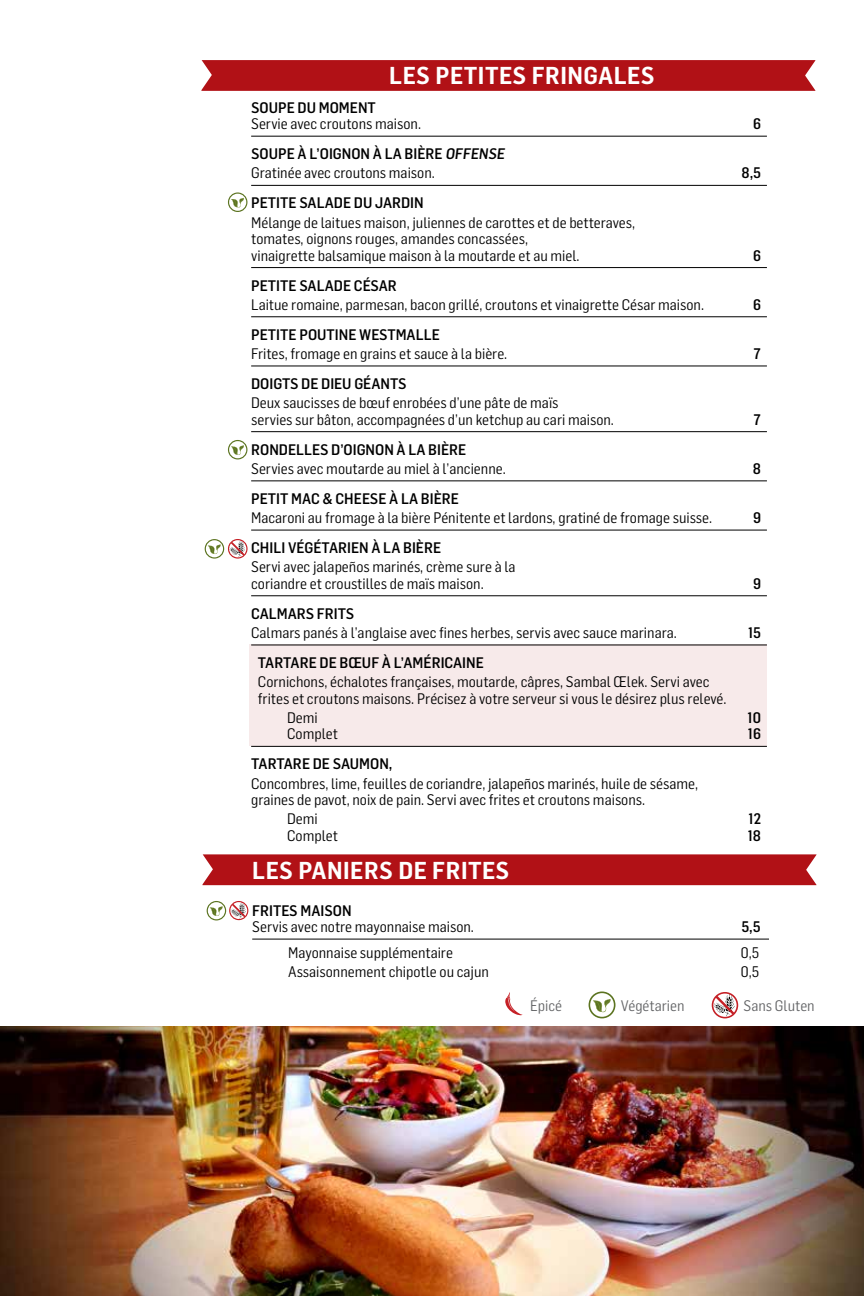
<style>
.page{position:relative;width:864px;height:1296px;background:#fff}
.page>*{position:absolute;margin:0;border:0;box-sizing:border-box;transform-origin:0 0}
.t1{font:600 24px "Flama Semicondensed";letter-spacing:.02em;color:#fff}
.t2{font:15px/16.5px "Flama Semicondensed";color:#000}
.t3{font:500 15px "Flama Semicondensed";color:#000}
.t4{font:15px "Flama Semicondensed";color:#636466}
</style>
<div class="page">
<svg style="left:505px;top:992px;width:18px;height:23px"></svg>
<svg style="left:589px;top:992px;width:27px;height:26px"></svg>
<svg style="left:712px;top:992px;width:26px;height:26px"></svg>
<svg style="left:228px;top:440px;width:19px;height:19px"></svg>
<svg style="left:228px;top:192px;width:19px;height:20px"></svg>
<svg style="left:205px;top:539px;width:43px;height:20px"></svg>
<svg style="left:201px;top:60px;width:614px;height:31px;background:#b2161b"></svg>
<div style="left:250px;top:645px;width:517px;height:101px;background:#f7eaea"></div>
<hr style="left:251px;top:136px;width:516px;height:1px;background:#000">
<hr style="left:251px;top:185px;width:516px;height:1px;background:#000">
<hr style="left:251px;top:267px;width:516px;height:1px;background:#000">
<hr style="left:251px;top:317px;width:516px;height:1px;background:#000">
<hr style="left:251px;top:366px;width:516px;height:1px;background:#000">
<hr style="left:251px;top:431px;width:516px;height:1px;background:#000">
<hr style="left:251px;top:481px;width:516px;height:1px;background:#000">
<hr style="left:251px;top:530px;width:516px;height:1px;background:#000">
<hr style="left:251px;top:596px;width:516px;height:1px;background:#000">
<hr style="left:251px;top:645px;width:516px;height:1px;background:#000">
<hr style="left:251px;top:746px;width:516px;height:1px;background:#000">
<img style="left:0;top:1026px;width:864px;height:270px">
<svg style="left:207px;top:901px;width:41px;height:19px"></svg>
<div style="left:202px;top:854px;width:614px;height:31px;background:#b11116"></div>
<hr style="left:252px;top:939px;width:517px;height:1px;background:#000">
<h1 class="t1" style="left:389px;top:60px;width:267px">LES PETITES FRINGALES</h1>
<p class="t3" style="left:251px;top:98px;width:126px">SOUPE DU MOMENT</p>
<p class="t2" style="left:251px;top:115px;width:171px">Servie avec croutons maison.</p>
<p class="t3" style="left:753px;top:114px;width:10px">6</p>
<p class="t3" style="left:251px;top:144px;width:257px">SOUPE À L’OIGNON À LA BIÈRE OFFENSE</p>
<p class="t2" style="left:251px;top:164px;width:185px">Gratinée avec croutons maison.</p>
<p class="t3" style="left:741px;top:163px;width:21px">8,5</p>
<p class="t3" style="left:251px;top:193px;width:174px">PETITE SALADE DU JARDIN</p>
<p class="t2" style="left:251px;top:213px;width:385px">Mélange de laitues maison, juliennes de carottes et de betteraves, tomates, oignons rouges, amandes concassées,<br>vinaigrette balsamique maison à la moutarde et au miel.</p>
<p class="t3" style="left:753px;top:246px;width:10px">6</p>
<p class="t3" style="left:251px;top:276px;width:147px">PETITE SALADE CÉSAR</p>
<p class="t2" style="left:251px;top:296px;width:454px">Laitue romaine, parmesan, bacon grillé, croutons et vinaigrette César maison.</p>
<p class="t3" style="left:753px;top:295px;width:10px">6</p>
<p class="t3" style="left:251px;top:325px;width:190px">PETITE POUTINE WESTMALLE</p>
<p class="t2" style="left:251px;top:345px;width:258px">Frites, fromage en grains et sauce à la bière.</p>
<p class="t3" style="left:754px;top:344px;width:9px">7</p>
<p class="t3" style="left:251px;top:374px;width:157px">DOIGTS DE DIEU GÉANTS</p>
<p class="t2" style="left:251px;top:394px;width:364px">Deux saucisses de bœuf enrobées d’une pâte de maïs<br>servies sur bâton, accompagnées d’un ketchup au cari maison.</p>
<p class="t3" style="left:754px;top:410px;width:9px">7</p>
<p class="t3" style="left:251px;top:440px;width:217px">RONDELLES D’OIGNON À LA BIÈRE</p>
<p class="t2" style="left:251px;top:460px;width:256px">Servies avec moutarde au miel à l’ancienne.</p>
<p class="t3" style="left:753px;top:459px;width:10px">8</p>
<p class="t3" style="left:251px;top:489px;width:209px">PETIT MAC &amp; CHEESE À LA BIÈRE</p>
<p class="t2" style="left:251px;top:509px;width:463px">Macaroni au fromage à la bière Pénitente et lardons, gratiné de fromage suisse.</p>
<p class="t3" style="left:753px;top:508px;width:10px">9</p>
<p class="t3" style="left:251px;top:538px;width:192px">CHILI VÉGÉTARIEN À LA BIÈRE</p>
<p class="t2" style="left:251px;top:558px;width:266px">Servi avec jalapeños marinés, crème sure à la coriandre et croustilles de maïs maison.</p>
<p class="t3" style="left:753px;top:574px;width:10px">9</p>
<p class="t3" style="left:251px;top:604px;width:105px">CALMARS FRITS</p>
<p class="t2" style="left:251px;top:624px;width:427px">Calmars panés à l’anglaise avec fines herbes, servis avec sauce marinara.</p>
<p class="t3" style="left:748px;top:623px;width:15px">15</p>
<p class="t3" style="left:258px;top:653px;width:228px">TARTARE DE BŒUF À L’AMÉRICAINE</p>
<p class="t2" style="left:258px;top:673px;width:470px">Cornichons, échalotes françaises, moutarde, câpres, Sambal Œlek. Servi avec frites et croutons maisons. Précisez à votre serveur si vous le désirez plus relevé.</p>
<p class="t2" style="left:287px;top:709px;width:32px">Demi</p>
<p class="t3" style="left:748px;top:708px;width:15px">10</p>
<p class="t2" style="left:287px;top:725px;width:52px">Complet</p>
<p class="t3" style="left:748px;top:724px;width:15px">16</p>
<p class="t3" style="left:251px;top:754px;width:143px">TARTARE DE SAUMON,</p>
<p class="t2" style="left:251px;top:774px;width:449px">Concombres, lime, feuilles de coriandre, jalapeños marinés, huile de sésame, graines de pavot, noix de pain. Servi avec frites et croutons maisons.</p>
<p class="t2" style="left:287px;top:810px;width:32px">Demi</p>
<p class="t3" style="left:749px;top:809px;width:14px">12</p>
<p class="t2" style="left:287px;top:827px;width:52px">Complet</p>
<p class="t3" style="left:748px;top:826px;width:15px">18</p>
<h1 class="t1" style="left:252px;top:855px;width:259px">LES PANIERS DE FRITES</h1>
<p class="t3" style="left:252px;top:901px;width:101px">FRITES MAISON</p>
<p class="t2" style="left:252px;top:918px;width:223px">Servis avec notre mayonnaise maison.</p>
<p class="t3" style="left:741px;top:917px;width:21px">5,5</p>
<p class="t2" style="left:288px;top:944px;width:166px">Mayonnaise supplémentaire</p>
<p class="t2" style="left:741px;top:944px;width:20px">0,5</p>
<p class="t2" style="left:288px;top:963px;width:202px">Assaisonnement chipotle ou cajun</p>
<p class="t2" style="left:741px;top:963px;width:20px">0,5</p>
<p class="t4" style="left:530px;top:996px;width:33px">Épicé</p>
<p class="t4" style="left:621px;top:996px;width:65px">Végétarien</p>
<p class="t4" style="left:744px;top:996px;width:73px">Sans Gluten</p>
</div>
